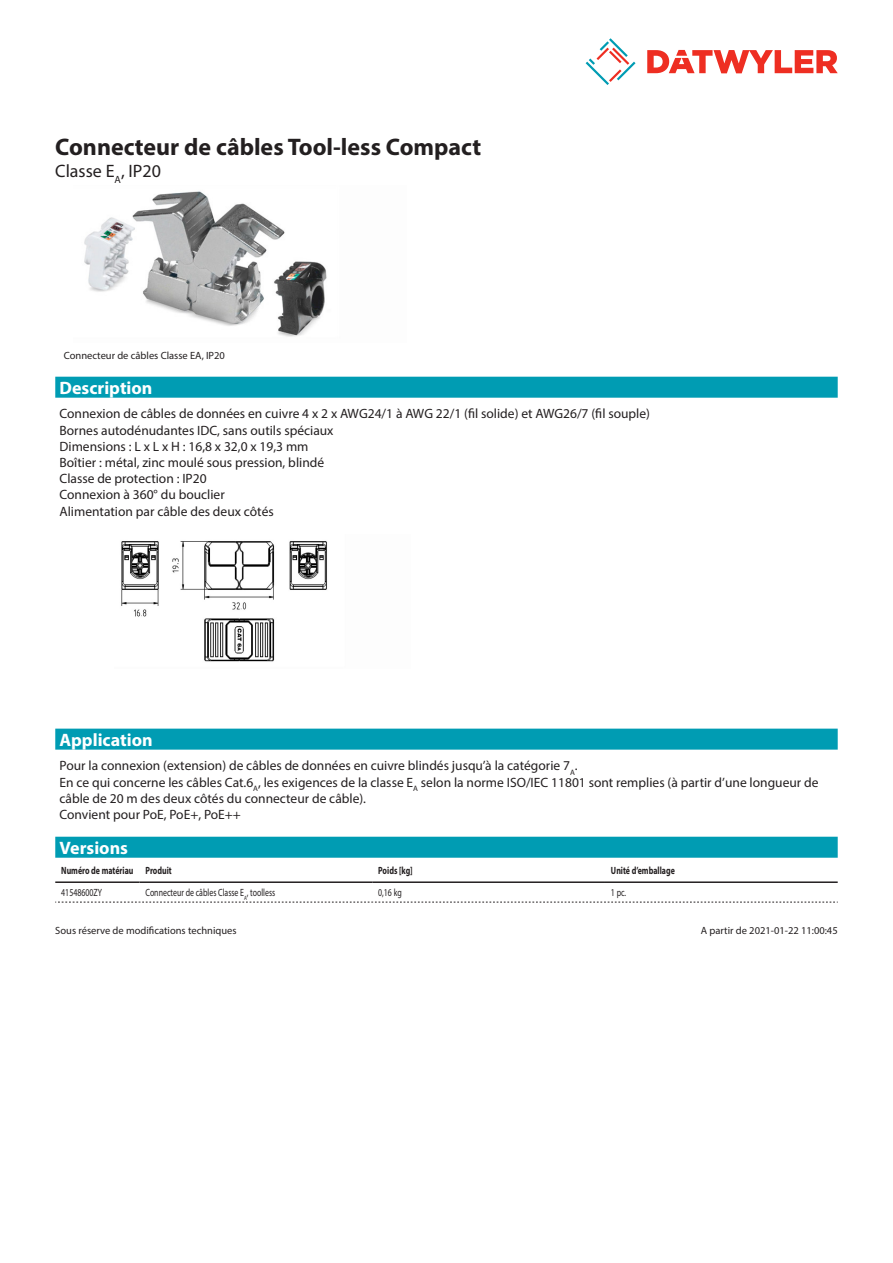
<style>
.page{position:relative;width:893px;height:1263px;background:#fff}
.page>*{position:absolute;margin:0;border:0;box-sizing:border-box;transform-origin:0 0}
.Product_Head{font:700 24px "Myriad Pro";color:#231f20}
.Standard_Head_Proper{font:700 18px "Myriad Pro";color:#fff}
.SubHead{font:18px "Myriad Pro";color:#231f20}
.Standard_text{font:13.5px/16.2px "Myriad Pro";color:#231f20}
.Footnote{font:10.5px "Myriad Pro";color:#231f20}
.myriadlight{font:10.5px "Myriad Pro";color:#231f20;scale:.75 1}
.myriadbold{font:700 10.5px "Myriad Pro";color:#231f20;scale:.75 1}
.imagetext{font:10.5px "Myriad Pro";color:#231f20}
</style>
<div class="page">
<svg style="left:586px;top:38px;width:49px;height:47px"></svg>
<svg style="left:647px;top:50px;width:191px;height:23px"></svg>
<img style="left:84px;top:191px;width:243px;height:146px">
<div style="left:55px;top:837px;width:783px;height:21px;background:#009cb3"></div>
<hr style="left:55px;top:881px;width:85px;height:2px;background:#231f20">
<hr style="left:140px;top:881px;width:232px;height:2px;background:#231f20">
<hr style="left:372px;top:881px;width:233px;height:2px;background:#231f20">
<hr style="left:605px;top:881px;width:233px;height:2px;background:#231f20">
<svg style="left:55px;top:902px;width:783px;height:1px"></svg>
<div style="left:55px;top:377px;width:783px;height:21px;background:#009cb3"></div>
<div style="left:55px;top:729px;width:783px;height:21px;background:#009cb3"></div>
<img style="left:121px;top:541px;width:206px;height:121px">
<p class="Product_Head" style="left:55px;top:131px;width:427px">Connecteur de câbles Tool-less Compact</p>
<p class="SubHead" style="left:55px;top:160px;width:107px">Classe E<sub>A</sub>, IP20</p>
<p class="imagetext" style="left:64px;top:349px;width:163px">Connecteur de câbles Classe EA, IP20</p>
<p class="Standard_Head_Proper" style="left:60px;top:376px;width:94px">Description</p>
<p class="Standard_text" style="left:60px;top:406px;width:592px">Connexion de câbles de données en cuivre 4 x 2 x AWG24/1 à AWG 22/1 (fil solide) et AWG26/7 (fil souple)<br>Bornes autodénudantes IDC, sans outils spéciaux<br>Dimensions : L x L x H : 16,8 x 32,0 x 19,3 mm<br>Boîtier : métal, zinc moulé sous pression, blindé<br>Classe de protection : IP20<br>Connexion à 360° du bouclier<br>Alimentation par câble des deux côtés</p>
<p class="Standard_Head_Proper" style="left:60px;top:728px;width:95px">Application</p>
<p class="Standard_text" style="left:60px;top:757px;width:760px">Pour la connexion (extension) de câbles de données en cuivre blindés jusqu’à la catégorie 7<sub>A</sub>.<br>En ce qui concerne les câbles Cat.6<sub>A</sub>, les exigences de la classe E<sub>A</sub> selon la norme ISO/IEC 11801 sont remplies (à partir d’une longueur de câble de 20 m des deux côtés du connecteur de câble).<br>Convient pour PoE, PoE+, PoE++</p>
<p class="Standard_Head_Proper" style="left:60px;top:836px;width:70px">Versions</p>
<p class="myriadbold" style="left:61px;top:863px;width:98px">Numéro de matériau</p>
<p class="myriadbold" style="left:146px;top:863px;width:37px">Produit</p>
<p class="myriadbold" style="left:378px;top:863px;width:47px">Poids [kg]</p>
<p class="myriadbold" style="left:611px;top:863px;width:87px">Unité d’emballage</p>
<p class="myriadlight" style="left:61px;top:886px;width:56px">41548600ZY</p>
<p class="myriadlight" style="left:146px;top:886px;width:175px">Connecteur de câbles Classe E<sub>A</sub>, toolless</p>
<p class="myriadlight" style="left:378px;top:886px;width:33px">0,16 kg</p>
<p class="myriadlight" style="left:611px;top:886px;width:22px">1 pc.</p>
<p class="Footnote" style="left:55px;top:924px;width:183px">Sous réserve de modifications techniques</p>
<p class="Footnote" style="left:701px;top:924px;width:138px">A partir de 2021-01-22 11:00:45</p>
</div>
